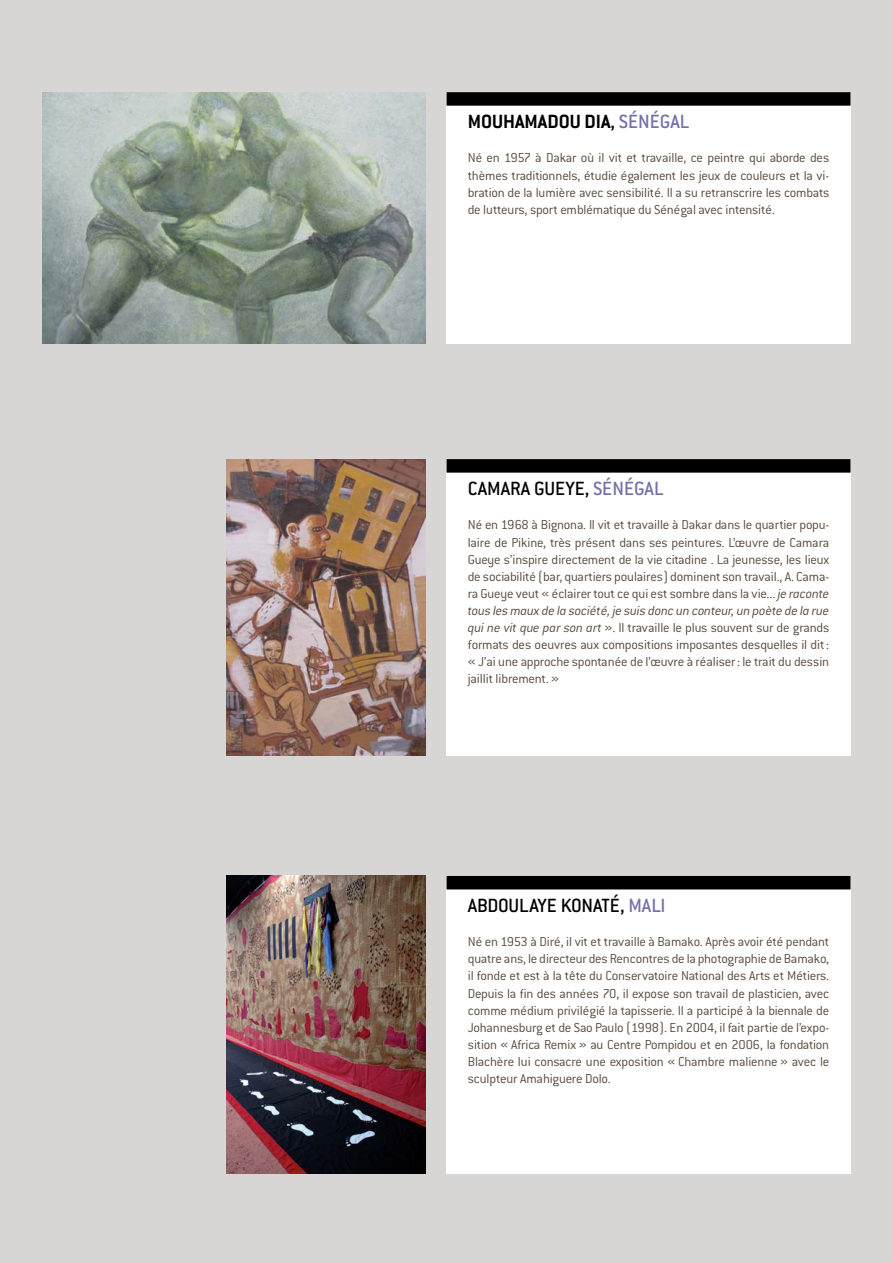
<style>
.page{position:relative;width:893px;height:1263px;background:#d8d6d5}
.page>*{position:absolute;margin:0;border:0;box-sizing:border-box;transform-origin:0 0}
.t1{font:500 21px "Conduit ITC";color:#010000}
.t2{font:700 21px "Conduit ITC";color:#010000}
.t3{font:300 14.25px/17.1px "Conduit ITC";letter-spacing:-.01em;color:#584939;text-align:justify}
.s1{font-weight:500}
.s2{font-weight:500;color:#7371aa}
.s3{color:#7371aa}
.s4{font-style:italic}
</style>
<div class="page">
<div style="left:446px;top:92px;width:404px;height:252px;background:#fff"></div>
<img style="left:43px;top:92px;width:382px;height:252px">
<div style="left:446px;top:92px;width:404px;height:14px;background:#010000"></div>
<img style="left:227px;top:459px;width:198px;height:296px">
<div style="left:446px;top:459px;width:404px;height:296px;background:#fff"></div>
<div style="left:446px;top:459px;width:404px;height:14px;background:#010000"></div>
<img style="left:227px;top:876px;width:198px;height:298px">
<div style="left:446px;top:876px;width:404px;height:298px;background:#fff"></div>
<div style="left:446px;top:876px;width:404px;height:13px;background:#010000"></div>
<h1 class="t2" style="left:468px;top:113px;width:223px">MOUHAMADOU DIA<span class="s1">,</span> <span class="s2">SÉNÉGAL</span></h1>
<p class="t3" style="left:468px;top:151px;width:363px">Né en 1957 à Dakar où il vit et travaille, ce peintre qui aborde des thèmes traditionnels, étudie également les jeux de couleurs et la vi&shy;bration de la lumière avec sensibilité. Il a su retranscrire les combats de lutteurs, sport emblématique du Sénégal avec intensité.</p>
<h1 class="t1" style="left:468px;top:480px;width:197px">CAMARA GUEYE, <span class="s3">SÉNÉGAL</span></h1>
<p class="t3" style="left:468px;top:517px;width:363px">Né en 1968 à Bignona. Il vit et travaille à Dakar dans le quartier popu&shy;laire de Pikine, très présent dans ses peintures. L’œuvre de Camara Gueye s’inspire directement de la vie citadine . La jeunesse, les lieux de sociabilité (bar, quartiers poulaires) dominent son travail., A. Cama&shy;ra Gueye veut « éclairer tout ce qui est sombre dans la vie... <span class="s4">je raconte tous les maux de la société, je suis donc un conteur, un poète de la rue qui ne vit que par son art</span> ». Il travaille le plus souvent sur de grands formats des oeuvres aux compositions imposantes desquelles il dit : « J’ai une approche spontanée de l’œuvre à réaliser : le trait du dessin jaillit librement. »</p>
<h1 class="t1" style="left:468px;top:897px;width:199px">ABDOULAYE KONATÉ, <span class="s3">MALI</span></h1>
<p class="t3" style="left:468px;top:934px;width:363px">Né en 1953 à Diré, il vit et travaille à Bamako. Après avoir été pendant quatre ans, le directeur des Rencontres de la photographie de Bamako, il fonde et est à la tête du Conservatoire National des Arts et Métiers.<br>Depuis la fin des années 70, il expose son travail de plasticien, avec comme médium privilégié la tapisserie. Il a participé à la biennale de Johannesburg et de Sao Paulo (1998). En 2004, il fait partie de l’expo&shy;sition « Africa Remix » au Centre Pompidou et en 2006, la fondation Blachère lui consacre une exposition « Chambre malienne » avec le sculpteur Amahiguere Dolo.</p>
</div>
